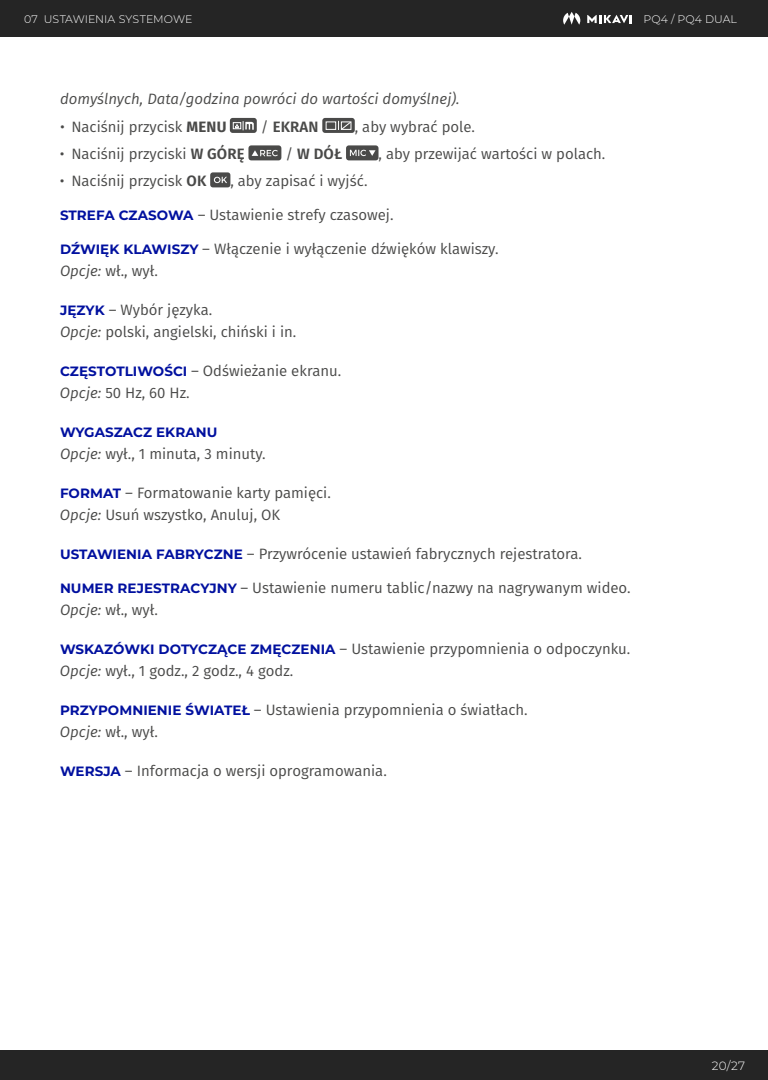
<style>
.page{position:relative;width:768px;height:1080px;background:#fff}
.page>*{position:absolute;margin:0;border:0;box-sizing:border-box;transform-origin:0 0}
.t1{font:15px/22px "Fira Sans";color:#4a4a49}
.t2{font:italic 15px "Fira Sans";color:#4a4a49}
.t3{font:600 15px "Fira Sans";letter-spacing:.01em;color:#4a4a49}
.t4{font:700 13.5px "Montserrat";letter-spacing:.005em;color:#00109f}
.t5{font:300 12px "Montserrat";color:#fff}
.t6{font:300 11px "Montserrat";letter-spacing:.005em;color:#fff}
.s1{font-weight:700}
.s2{font-weight:400;font-size:14.7px}
.s3{font-weight:600}
.s4{font-family:"Montserrat";font-weight:700;font-size:13.5px;color:#00109f}
.s5{font-style:italic}
</style>
<div class="page">
<div style="left:0;top:0;width:768px;height:36px;background:#252525"></div>
<svg style="left:563px;top:12px;width:17px;height:13px"></svg>
<svg style="left:587px;top:15px;width:45px;height:8px"></svg>
<div style="left:0;top:1050px;width:768px;height:30px;background:#252525"></div>
<div style="left:230px;top:118px;width:27px;height:15px;background:#4a4a49;border-radius:3px"></div>
<svg style="left:233px;top:121px;width:21px;height:10px"></svg>
<div style="left:322px;top:118px;width:33px;height:15px;background:#4a4a49;border-radius:3px"></div>
<div style="left:326px;top:122px;width:10px;height:8px;background:#4a4a49;border:1px solid #fff"></div>
<svg style="left:338px;top:121px;width:14px;height:9px"></svg>
<div style="left:248px;top:145px;width:33px;height:15px;background:#4a4a49;border-radius:3px"></div>
<svg style="left:252px;top:150px;width:26px;height:6px"></svg>
<div style="left:346px;top:145px;width:33px;height:15px;background:#4a4a49;border-radius:3px"></div>
<svg style="left:350px;top:150px;width:26px;height:6px"></svg>
<div style="left:210px;top:172px;width:20px;height:15px;background:#4a4a49;border-radius:3px"></div>
<svg style="left:214px;top:177px;width:13px;height:6px"></svg>
<p class="t6" style="left:24px;top:12px;width:170px">07 USTAWIENIA SYSTEMOWE</p>
<p class="t6" style="left:643px;top:12px;width:95px">PQ4 / PQ4 DUAL</p>
<p class="t2" style="left:60px;top:88px;width:401px">domyślnych, Data/godzina powróci do wartości domyślnej).</p>
<p class="t1" style="left:60px;top:115px;width:168px">• Naciśnij przycisk <span class="s1">MENU</span></p>
<p class="t3" style="left:261px;top:114px;width:59px"><span class="s2">/</span> EKRAN</p>
<p class="t1" style="left:355px;top:115px;width:120px">, aby wybrać pole.</p>
<p class="t1" style="left:60px;top:142px;width:186px">• Naciśnij przyciski <span class="s3">W GÓRĘ</span></p>
<p class="t3" style="left:285px;top:141px;width:58px"><span class="s2">/</span> W DÓŁ</p>
<p class="t1" style="left:379px;top:142px;width:227px">, aby przewijać wartości w polach.</p>
<p class="t1" style="left:60px;top:169px;width:148px">• Naciśnij przycisk <span class="s3">OK</span></p>
<p class="t1" style="left:230px;top:169px;width:137px">, aby zapisać i wyjść.</p>
<p class="t1" style="left:60px;top:203px;width:333px"><span class="s4">STREFA CZASOWA</span> – Ustawienie strefy czasowej.</p>
<p class="t1" style="left:60px;top:237px;width:438px"><span class="s4">DŹWIĘK KLAWISZY</span> – Włączenie i wyłączenie dźwięków klawiszy.<br><span class="s5">Opcje:</span> wł., wył.</p>
<p class="t1" style="left:60px;top:298px;width:236px"><span class="s4">JĘZYK</span> – Wybór języka.<br><span class="s5">Opcje:</span> polski, angielski, chiński i in.</p>
<p class="t1" style="left:60px;top:359px;width:281px"><span class="s4">CZĘSTOTLIWOŚCI</span> – Odświeżanie ekranu.<br><span class="s5">Opcje:</span> 50 Hz, 60 Hz.</p>
<p class="t4" style="left:60px;top:422px;width:159px">WYGASZACZ EKRANU</p>
<p class="t1" style="left:60px;top:442px;width:205px"><span class="s5">Opcje:</span> wył., 1 minuta, 3 minuty.</p>
<p class="t1" style="left:60px;top:481px;width:271px"><span class="s4">FORMAT</span> – Formatowanie karty pamięci.<br><span class="s5">Opcje:</span> Usuń wszystko, Anuluj, OK</p>
<p class="t1" style="left:60px;top:542px;width:522px"><span class="s4">USTAWIENIA FABRYCZNE</span> – Przywrócenie ustawień fabrycznych rejestratora.</p>
<p class="t1" style="left:60px;top:576px;width:571px"><span class="s4">NUMER REJESTRACYJNY</span> – Ustawienie numeru tablic/nazwy na nagrywanym wideo.<br><span class="s5">Opcje:</span> wł., wył.</p>
<p class="t1" style="left:60px;top:637px;width:570px"><span class="s4">WSKAZÓWKI DOTYCZĄCE ZMĘCZENIA</span> – Ustawienie przypomnienia o odpoczynku.<br><span class="s5">Opcje:</span> wył., 1 godz., 2 godz., 4 godz.</p>
<p class="t1" style="left:60px;top:698px;width:468px"><span class="s4">PRZYPOMNIENIE ŚWIATEŁ</span> – Ustawienia przypomnienia o światłach.<br><span class="s5">Opcje:</span> wł., wył.</p>
<p class="t1" style="left:60px;top:759px;width:327px"><span class="s4">WERSJA</span> – Informacja o wersji oprogramowania.</p>
<p class="t5" style="left:712px;top:1057px;width:35px">20/27</p>
</div>
